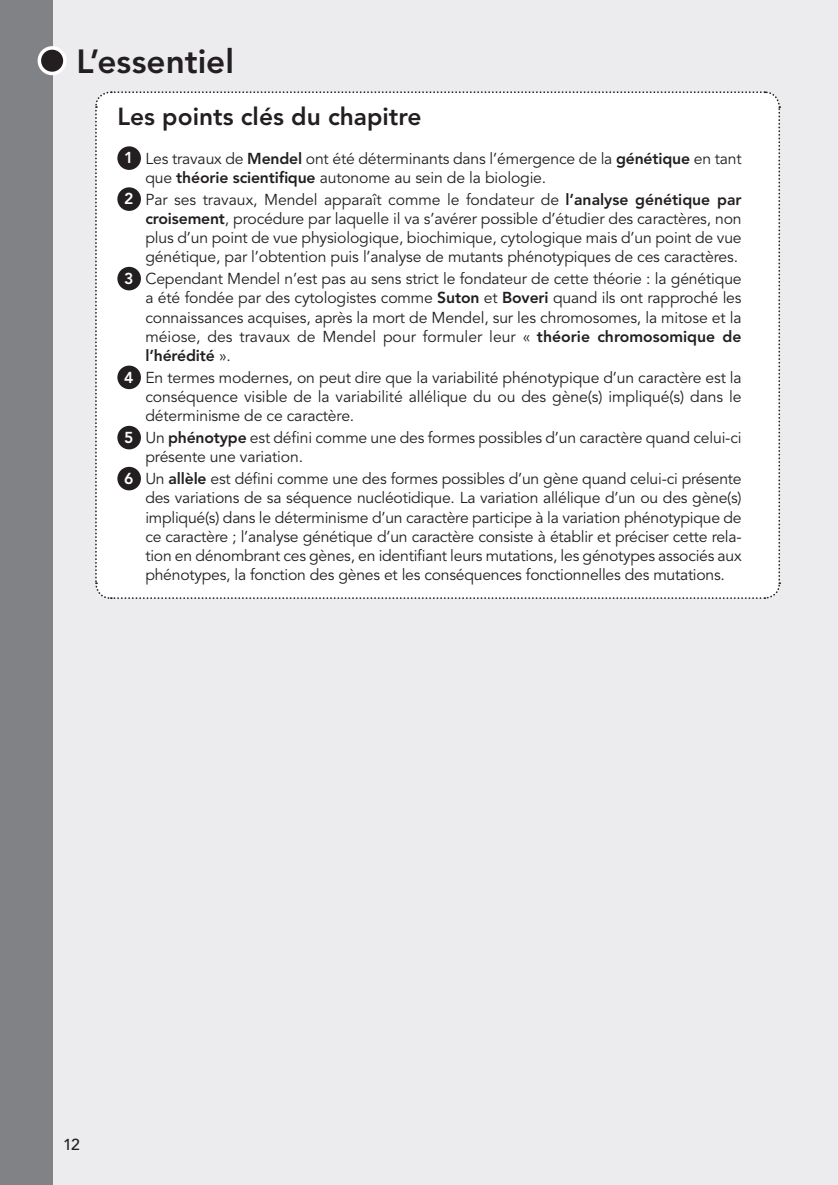
<style>
.page{position:relative;width:838px;height:1185px;background:#fff}
.page>*{position:absolute;margin:0;border:0;box-sizing:border-box;transform-origin:0 0}
.t1{font:800 33.25px "Avenir LT Std";color:#231f20}
.t2{font:800 24.5px "Avenir LT Std";color:#231f20}
.t3{font:15.75px/19.2px "Avenir LT Std";letter-spacing:-.01em;color:#231f20;text-align:justify}
.t4{font:500 15.75px "Avenir LT Std";color:#231f20}
.s1{font-weight:800;color:#fff}
.s2{font-weight:800}
</style>
<div class="page">
<div style="left:0;top:0;width:837px;height:1185px;background:#ececee"></div>
<div style="left:0;top:0;width:52px;height:1185px;background:#808285"></div>
<div style="left:39px;top:48px;width:26px;height:25px;background:#231f20;border-radius:50%"></div>
<div style="left:38px;top:46px;width:29px;height:29px;border:4px solid #fff;border-radius:50%"></div>
<div style="left:95px;top:91px;width:686px;height:508px;background:#fff"></div>
<div style="left:117px;top:146px;width:24px;height:24px;background:#231f20;border-radius:50%"></div>
<div style="left:117px;top:187px;width:24px;height:24px;background:#231f20;border-radius:50%"></div>
<div style="left:117px;top:267px;width:24px;height:23px;background:#231f20;border-radius:50%"></div>
<div style="left:117px;top:366px;width:24px;height:23px;background:#231f20;border-radius:50%"></div>
<div style="left:117px;top:426px;width:24px;height:23px;background:#231f20;border-radius:50%"></div>
<div style="left:117px;top:467px;width:24px;height:23px;background:#231f20;border-radius:50%"></div>
<h1 class="t1" style="left:76px;top:42px;width:159px">L’essentiel</h1>
<p class="t2" style="left:117px;top:102px;width:306px">Les points clés du chapitre</p>
<p class="t3" style="left:145px;top:149px;width:597px;text-indent:-21px"><span class="s1">1</span> Les travaux de <span class="s2">Mendel</span> ont été déterminants dans l’émergence de la <span class="s2">génétique</span> en tant que <span class="s2">théorie scientifique</span> autonome au sein de la biologie.</p>
<p class="t3" style="left:145px;top:190px;width:597px;text-indent:-21px"><span class="s1">2</span> Par ses travaux, Mendel apparaît comme le fondateur de <span class="s2">l’analyse génétique par croisement</span>, procédure par laquelle il va s’avérer possible d’étudier des caractères, non plus d’un point de vue physiologique, biochimique, cytologique mais d’un point de vue génétique, par l’obtention puis l’analyse de mutants phénotypiques de ces caractères.</p>
<p class="t3" style="left:145px;top:270px;width:597px;text-indent:-21px"><span class="s1">3</span> Cependant Mendel n’est pas au sens strict le fondateur de cette théorie : la génétique a été fondée par des cytologistes comme <span class="s2">Suton</span> et <span class="s2">Boveri</span> quand ils ont rapproché les connaissances acquises, après la mort de Mendel, sur les chromosomes, la mitose et la méiose, des travaux de Mendel pour formuler leur « <span class="s2">théorie chromosomique de l’hérédité</span> ».</p>
<p class="t3" style="left:145px;top:368px;width:597px;text-indent:-21px"><span class="s1">4</span> En termes modernes, on peut dire que la variabilité phénotypique d’un caractère est la conséquence visible de la variabilité allélique du ou des gène(s) impliqué(s) dans le déterminisme de ce caractère.</p>
<p class="t3" style="left:145px;top:428px;width:597px;text-indent:-21px"><span class="s1">5</span> Un <span class="s2">phénotype</span> est défini comme une des formes possibles d’un caractère quand celui-ci présente une variation.</p>
<p class="t3" style="left:145px;top:469px;width:597px;text-indent:-21px"><span class="s1">6</span> Un <span class="s2">allèle</span> est défini comme une des formes possibles d’un gène quand celui-ci présente des variations de sa séquence nucléotidique. La variation allélique d’un ou des gène(s) impliqué(s) dans le déterminisme d’un caractère participe à la variation phénotypique de ce caractère ; l’analyse génétique d’un caractère consiste à établir et préciser cette rela&shy;tion en dénombrant ces gènes, en identifiant leurs mutations, les génotypes associés aux phénotypes, la fonction des gènes et les conséquences fonctionnelles des mutations.</p>
<p class="t4" style="left:63px;top:1135px;width:18px">12</p>
</div>
